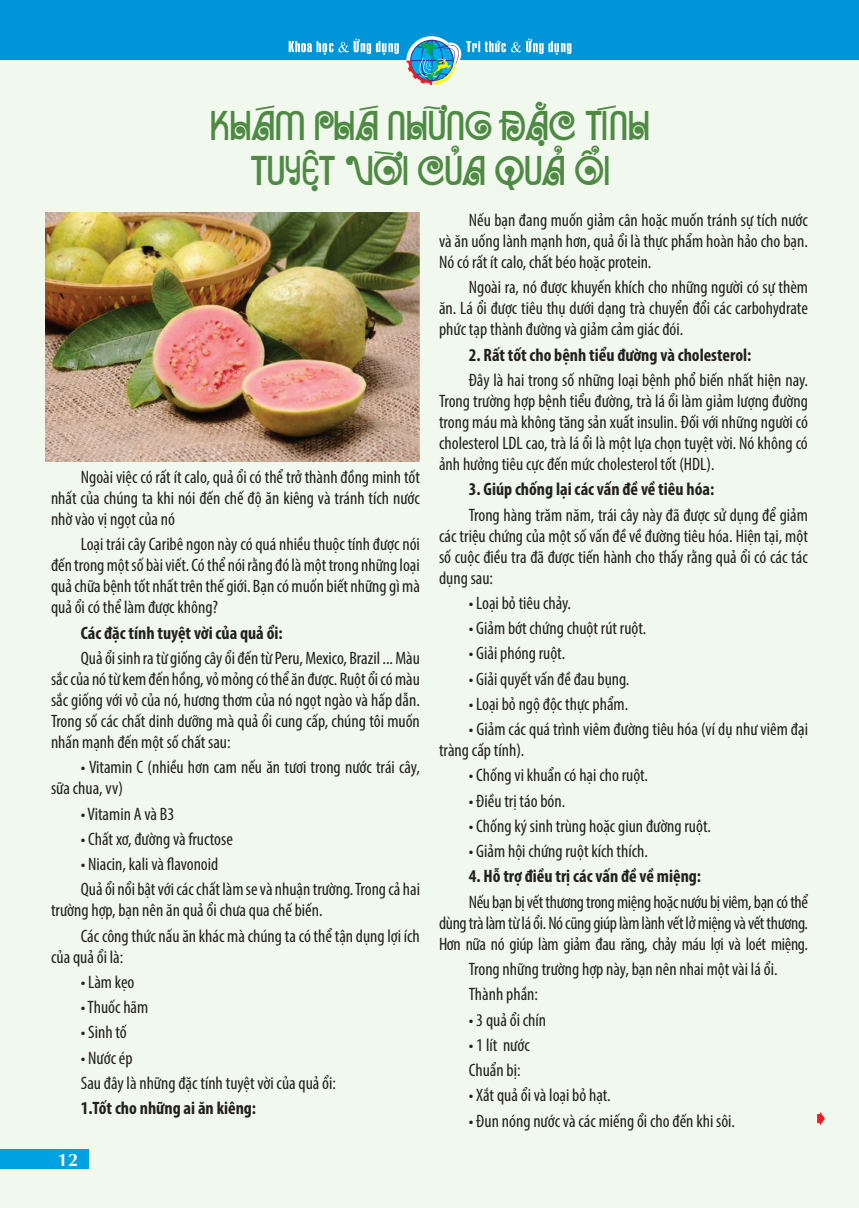
<style>
.page{position:relative;width:859px;height:1208px;background:#f1f8ed}
.page>*{position:absolute;margin:0;border:0;box-sizing:border-box;transform-origin:0 0}
.t1{font:36px "UTM Arruba KT";letter-spacing:.005em;color:#4f8a44}
.t2{font:condensed 18px/21px "Myriad Pro";color:#231f20;text-align:justify}
.t3{font:700 condensed 18px "Myriad Pro";color:#231f20}
.t4{font:18px "VNI Aptima Bold";color:#fff}
</style>
<div class="page">
<div style="left:0;top:1149px;width:88px;height:20px;background:#00a1e3"></div>
<div style="left:0;top:0;width:859px;height:60px;background:#0095d9"></div>
<svg style="left:817px;top:1112px;width:8px;height:13px"></svg>
<svg style="left:289px;top:39px;width:110px;height:16px"></svg>
<svg style="left:406px;top:36px;width:165px;height:49px"></svg>
<img style="left:46px;top:213px;width:374px;height:248px">
<p class="t1" style="left:211px;top:96px;width:440px">KHÁM PHÁ NHỮNG ĐẶC TÍNH</p>
<p class="t1" style="left:250px;top:141px;width:361px">TUYỆT VỜI CỦA QUẢ ỔI</p>
<p class="t2" style="left:51px;top:466px;width:370px;text-indent:30px">Ngoài việc có rất ít calo, quả ổi có thể trở thành đồng minh tốt nhất của chúng ta khi nói đến chế độ ăn kiêng và tránh tích nước nhờ vào vị ngọt của nó</p>
<p class="t2" style="left:51px;top:534px;width:370px;text-indent:30px">Loại trái cây Caribê ngon này có quá nhiều thuộc tính được nói đến trong một số bài viết. Có thể nói rằng đó là một trong những loại quả chữa bệnh tốt nhất trên thế giới. Bạn có muốn biết những gì mà quả ổi có thể làm được không?</p>
<p class="t3" style="left:81px;top:621px;width:203px">Các đặc tính tuyệt vời của quả ổi:</p>
<p class="t2" style="left:51px;top:647px;width:370px;text-indent:30px">Quả ổi sinh ra từ giống cây ổi đến từ Peru, Mexico, Brazil ... Màu sắc của nó từ kem đến hồng, vỏ mỏng có thể ăn được. Ruột ổi có màu sắc giống với vỏ của nó, hương thơm của nó ngọt ngào và hấp dẫn.<br>Trong số các chất dinh dưỡng mà quả ổi cung cấp, chúng tôi muốn nhấn mạnh đến một số chất sau:</p>
<p class="t2" style="left:51px;top:756px;width:370px;text-indent:30px">• Vitamin C (nhiều hơn cam nếu ăn tươi trong nước trái cây, sữa chua, vv)</p>
<p class="t2" style="left:81px;top:803px;width:95px">• Vitamin A và B3</p>
<p class="t2" style="left:81px;top:828px;width:154px">• Chất xơ, đường và fructose</p>
<p class="t2" style="left:81px;top:853px;width:139px">• Niacin, kali và flavonoid</p>
<p class="t2" style="left:51px;top:878px;width:370px;text-indent:30px">Quả ổi nổi bật với các chất làm se và nhuận trường. Trong cả hai trường hợp, bạn nên ăn quả ổi chưa qua chế biến.</p>
<p class="t2" style="left:51px;top:925px;width:370px;text-indent:30px">Các công thức nấu ăn khác mà chúng ta có thể tận dụng lợi ích của quả ổi là:</p>
<p class="t2" style="left:81px;top:971px;width:55px">• Làm kẹo</p>
<p class="t2" style="left:81px;top:996px;width:69px">• Thuốc hãm</p>
<p class="t2" style="left:81px;top:1021px;width:48px">• Sinh tố</p>
<p class="t2" style="left:81px;top:1047px;width:53px">• Nước ép</p>
<p class="t2" style="left:81px;top:1072px;width:257px">Sau đây là những đặc tính tuyệt vời của quả ổi:</p>
<p class="t3" style="left:81px;top:1097px;width:177px">1.Tốt cho những ai ăn kiêng:</p>
<p class="t4" style="left:58px;top:1145px;width:22px">12</p>
<p class="t2" style="left:439px;top:209px;width:370px;text-indent:30px">Nếu bạn đang muốn giảm cân hoặc muốn tránh sự tích nước và ăn uống lành mạnh hơn, quả ổi là thực phẩm hoàn hảo cho bạn.<br>Nó có rất ít calo, chất béo hoặc protein.</p>
<p class="t2" style="left:439px;top:277px;width:370px;text-indent:30px">Ngoài ra, nó được khuyến khích cho những người có sự thèm ăn. Lá ổi được tiêu thụ dưới dạng trà chuyển đổi các carbohydrate phức tạp thành đường và giảm cảm giác đói.</p>
<p class="t3" style="left:469px;top:343px;width:284px">2. Rất tốt cho bệnh tiểu đường và cholesterol:</p>
<p class="t2" style="left:439px;top:369px;width:370px;text-indent:30px">Đây là hai trong số những loại bệnh phổ biến nhất hiện nay.<br>Trong trường hợp bệnh tiểu đường, trà lá ổi làm giảm lượng đường trong máu mà không tăng sản xuất insulin. Đối với những người có cholesterol LDL cao, trà lá ổi là một lựa chọn tuyệt vời. Nó không có ảnh hưởng tiêu cực đến mức cholesterol tốt (HDL).</p>
<p class="t3" style="left:469px;top:478px;width:247px">3. Giúp chống lại các vấn đề về tiêu hóa:</p>
<p class="t2" style="left:439px;top:504px;width:370px;text-indent:30px">Trong hàng trăm năm, trái cây này đã được sử dụng để giảm các triệu chứng của một số vấn đề về đường tiêu hóa. Hiện tại, một số cuộc điều tra đã được tiến hành cho thấy rằng quả ổi có các tác dụng sau:</p>
<p class="t2" style="left:469px;top:592px;width:104px">• Loại bỏ tiêu chảy.</p>
<p class="t2" style="left:469px;top:617px;width:179px">• Giảm bớt chứng chuột rút ruột.</p>
<p class="t2" style="left:469px;top:642px;width:98px">• Giải phóng ruột.</p>
<p class="t2" style="left:469px;top:668px;width:162px">• Giải quyết vấn đề đau bụng.</p>
<p class="t2" style="left:469px;top:693px;width:161px">• Loại bỏ ngộ độc thực phẩm.</p>
<p class="t2" style="left:439px;top:718px;width:370px;text-indent:30px">• Giảm các quá trình viêm đường tiêu hóa (ví dụ như viêm đại tràng cấp tính).</p>
<p class="t2" style="left:469px;top:764px;width:181px">• Chống vi khuẩn có hại cho ruột.</p>
<p class="t2" style="left:469px;top:790px;width:98px">• Điều trị táo bón.</p>
<p class="t2" style="left:469px;top:815px;width:244px">• Chống ký sinh trùng hoặc giun đường ruột.</p>
<p class="t2" style="left:469px;top:840px;width:181px">• Giảm hội chứng ruột kích thích.</p>
<p class="t3" style="left:469px;top:865px;width:234px">4. Hỗ trợ điều trị các vấn đề về miệng:</p>
<p class="t2" style="left:439px;top:891px;width:370px;text-indent:30px">Nếu bạn bị vết thương trong miệng hoặc nướu bị viêm, bạn có thể dùng trà làm từ lá ổi. Nó cũng giúp làm lành vết lở miệng và vết thương.<br>Hơn nữa nó giúp làm giảm đau răng, chảy máu lợi và loét miệng.</p>
<p class="t2" style="left:469px;top:958px;width:310px">Trong những trường hợp này, bạn nên nhai một vài lá ổi.</p>
<p class="t2" style="left:469px;top:983px;width:71px">Thành phần:</p>
<p class="t2" style="left:469px;top:1008px;width:79px">• 3 quả ổi chín</p>
<p class="t2" style="left:469px;top:1034px;width:62px">• 1 lít nước</p>
<p class="t2" style="left:469px;top:1059px;width:53px">Chuẩn bị:</p>
<p class="t2" style="left:469px;top:1084px;width:143px">• Xắt quả ổi và loại bỏ hạt.</p>
<p class="t2" style="left:469px;top:1109px;width:268px">• Đun nóng nước và các miếng ổi cho đến khi sôi.</p>
</div>
